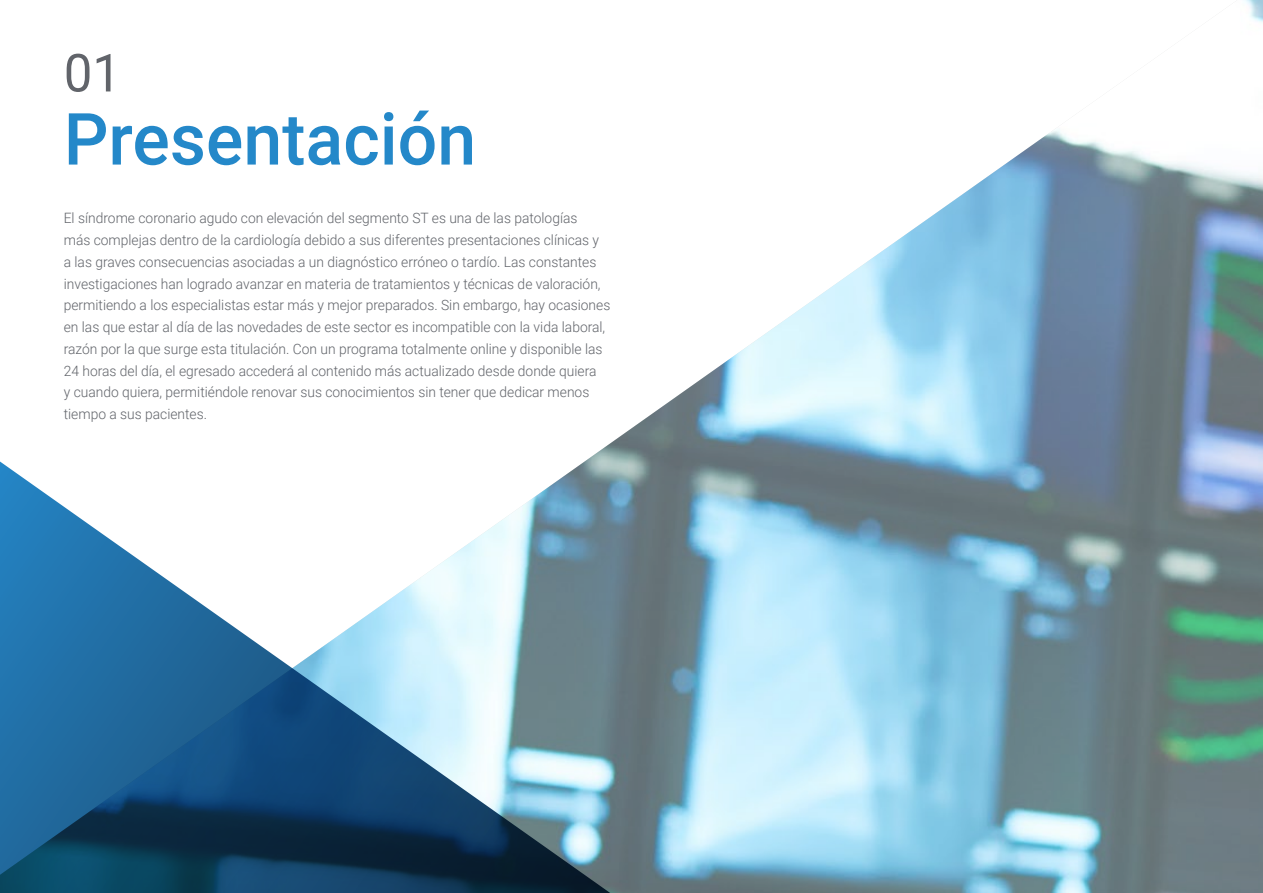
<style>
.page{position:relative;width:1263px;height:893px;background:#fff}
.page>*{position:absolute;margin:0;border:0;box-sizing:border-box;transform-origin:0 0}
.t1{font:500 72px "Roboto";color:#2488c9}
.t2{font:52.5px "Roboto";color:#61646a}
.t3{font:300 14.25px/21.8px "Roboto";color:#61646a}
</style>
<div class="page">
<img style="left:606px;top:0;width:657px;height:893px">
<svg style="left:0;top:446px;width:640px;height:447px"></svg>
<h2 class="t2" style="left:64px;top:36px;width:59px">01</h2>
<h1 class="t1" style="left:64px;top:89px;width:414px">Presentación</h1>
<p class="t3" style="left:64px;top:207px;width:548px">El síndrome coronario agudo con elevación del segmento ST es una de las patologías<br>más complejas dentro de la cardiología debido a sus diferentes presentaciones clínicas y<br>a las graves consecuencias asociadas a un diagnóstico erróneo o tardío. Las constantes investigaciones han logrado avanzar en materia de tratamientos y técnicas de valoración, permitiendo a los especialistas estar más y mejor preparados. Sin embargo, hay ocasiones en las que estar al día de las novedades de este sector es incompatible con la vida laboral, razón por la que surge esta titulación. Con un programa totalmente online y disponible las 24 horas del día, el egresado accederá al contenido más actualizado desde donde quiera<br>y cuando quiera, permitiéndole renovar sus conocimientos sin tener que dedicar menos tiempo a sus pacientes.</p>
</div>
